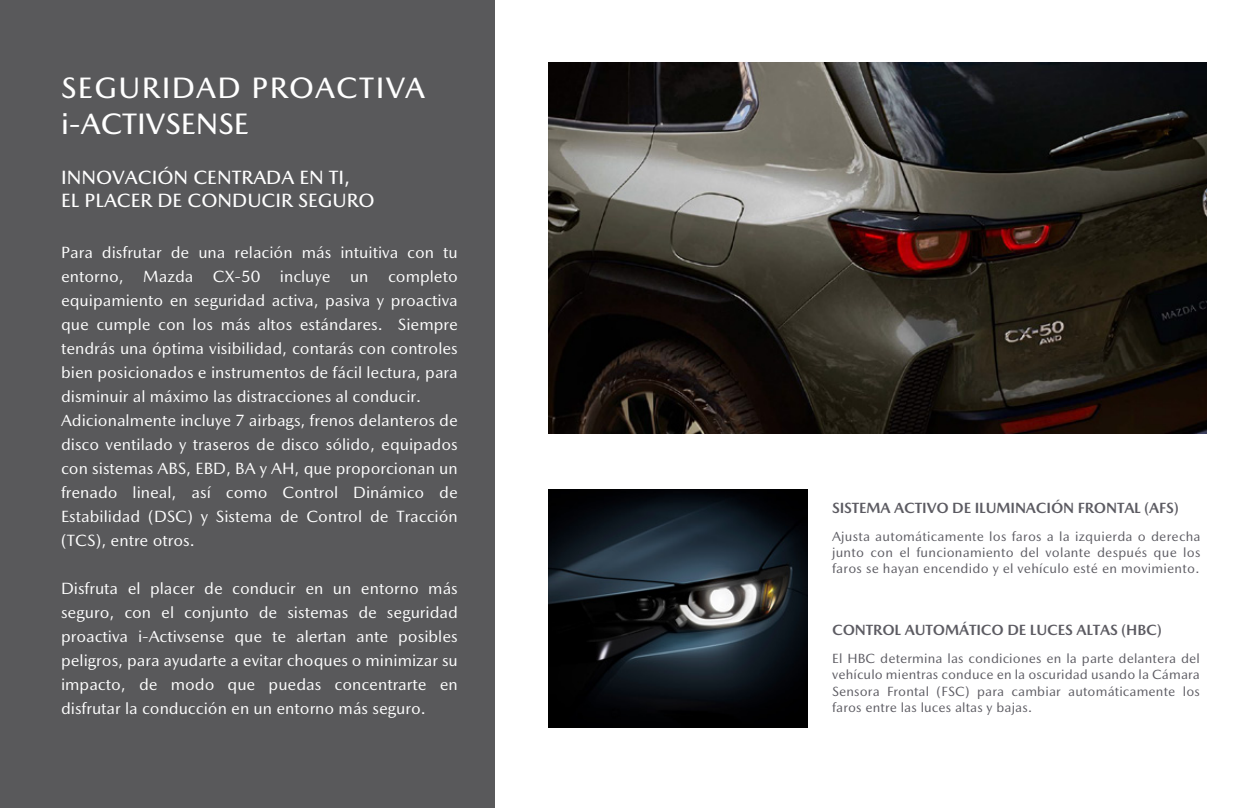
<style>
.page{position:relative;width:1255px;height:808px;background:#fff}
.page>*{position:absolute;margin:0;border:0;box-sizing:border-box;transform-origin:0 0}
.t1{font:500 30px/36px "Mazda Type";letter-spacing:.035em;color:#fff}
.t2{font:500 19.5px/23.4px "Mazda Type";color:#fff}
.t3{font:16.5px/24px "Mazda Type";color:#fff}
.t4{font:700 15px "Mazda Type";letter-spacing:-.01em;color:#5c5b62}
.t5{font:13.5px/16.2px "Mazda Type";letter-spacing:.015em;color:#5c5b62;text-align:justify}
</style>
<div class="page">
<img style="left:549px;top:62px;width:657px;height:372px">
<img style="left:549px;top:489px;width:258px;height:238px">
<div style="left:0;top:0;width:495px;height:808px;background:#59595b"></div>
<h1 class="t1" style="left:61px;top:69px;width:365px">SEGURIDAD PROACTIVA i-ACTIVSENSE</h1>
<p class="t2" style="left:61px;top:166px;width:315px">INNOVACIÓN CENTRADA EN TI,<br>EL PLACER DE CONDUCIR SEGURO</p>
<p class="t3" style="left:61px;top:240px;width:398px">Para disfrutar de una relación más intuitiva con tu entorno, Mazda CX-50 incluye un completo equipamiento en seguridad activa, pasiva y proactiva que cumple con los más altos estándares. Siempre tendrás una óptima visibilidad, contarás con controles bien posicionados e instrumentos de fácil lectura, para disminuir al máximo las distracciones al conducir.<br>Adicionalmente incluye 7 airbags, frenos delanteros de disco ventilado y traseros de disco sólido, equipados con sistemas ABS, EBD, BA y AH, que proporcionan un frenado lineal, así como Control Dinámico de Estabilidad (DSC) y Sistema de Control de Tracción (TCS), entre otros.</p>
<p class="t3" style="left:61px;top:577px;width:398px;text-align:justify">Disfruta el placer de conducir en un entorno más seguro, con el conjunto de sistemas de seguridad proactiva i-Activsense que te alertan ante posibles peligros, para ayudarte a evitar choques o minimizar su impacto, de modo que puedas concentrarte en disfrutar la conducción en un entorno más seguro.</p>
<p class="t4" style="left:832px;top:499px;width:348px">SISTEMA ACTIVO DE ILUMINACIÓN FRONTAL (AFS)</p>
<p class="t5" style="left:832px;top:528px;width:370px">Ajusta automáticamente los faros a la izquierda o derecha junto con el funcionamiento del volante después que los faros se hayan encendido y el vehículo esté en movimiento.</p>
<p class="t4" style="left:832px;top:621px;width:331px">CONTROL AUTOMÁTICO DE LUCES ALTAS (HBC)</p>
<p class="t5" style="left:832px;top:650px;width:369px">El HBC determina las condiciones en la parte delantera del vehículo mientras conduce en la oscuridad usando la Cámara Sensora Frontal (FSC) para cambiar automáticamente los faros entre las luces altas y bajas.</p>
</div>
